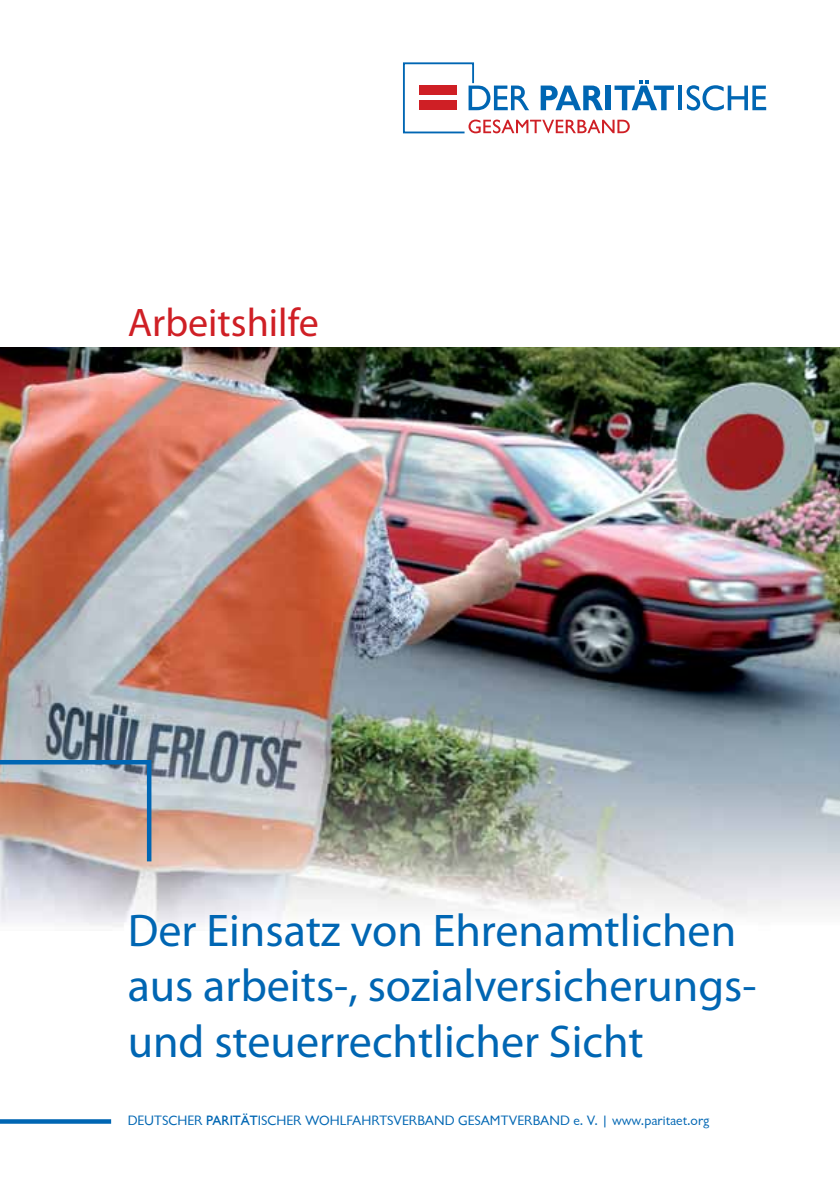
<style>
.page{position:relative;width:840px;height:1191px;background:#fff}
.page>*{position:absolute;margin:0;border:0;box-sizing:border-box;transform-origin:0 0}
.t1{font:46px/55.2px "Myriad Pro";color:#0066b3}
.t2{font:40px "Myriad Pro";color:#cf1f25}
.t3{font:14px "Chantilly";color:#0066b3}
.s1{font-weight:500}
</style>
<div class="page">
<img style="left:0;top:347px;width:839px;height:580px">
<hr style="left:678px;top:86px;width:3px;height:24px;background:#0066b3">
<svg style="left:686px;top:85px;width:79px;height:25px"></svg>
<svg style="left:403px;top:62px;width:270px;height:71px"></svg>
<svg style="left:0;top:760px;width:151px;height:363px"></svg>
<p class="t2" style="left:128px;top:298px;width:193px">Arbeitshilfe</p>
<p class="t1" style="left:128px;top:902px;width:630px">Der Einsatz von Ehrenamtlichen aus arbeits-, sozialversicherungs&shy;und steuerrechtlicher Sicht</p>
<p class="t3" style="left:128px;top:1113px;width:583px">DEUTSCHER <span class="s1">parität</span>ISCHER WOHLFAHRTSVERBAND GESAMTVERBAND E. V. | WWW.PARITAET.ORG</p>
</div>
